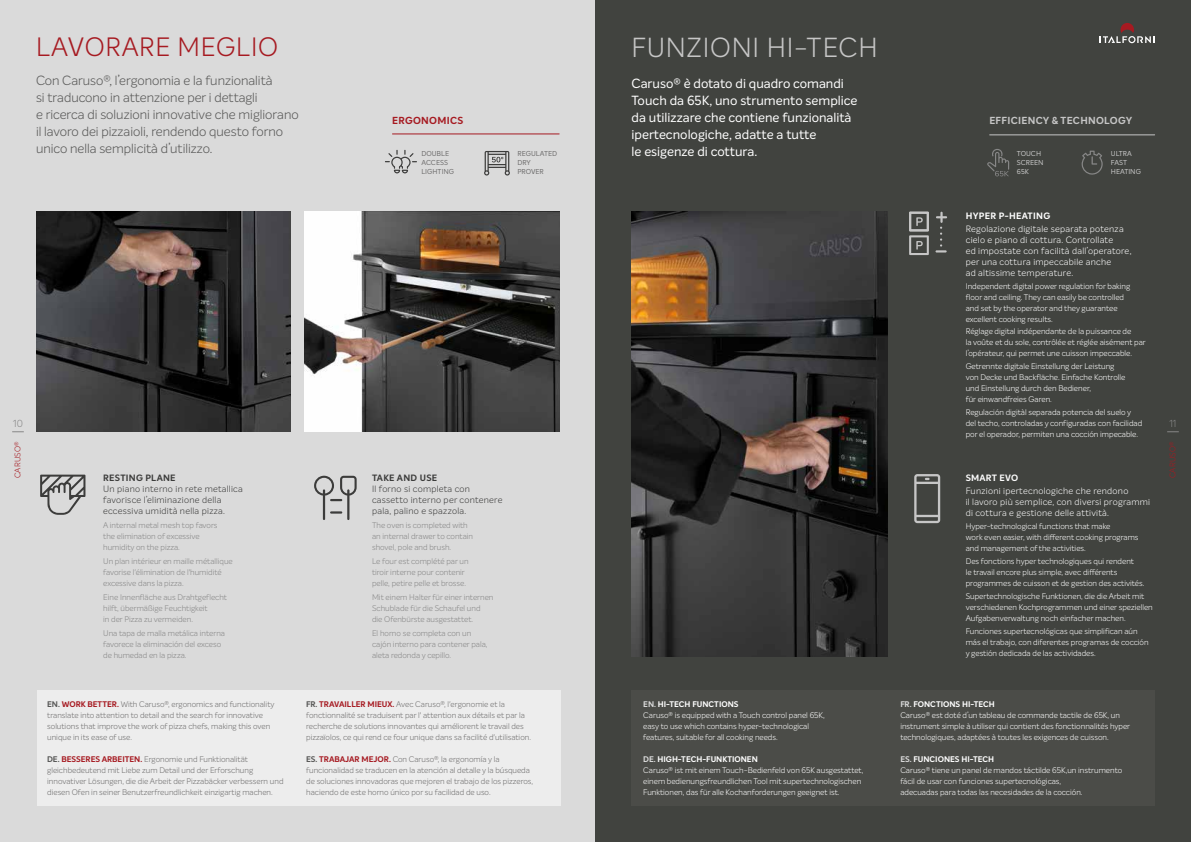
<style>
.page{position:relative;width:1191px;height:842px;background:#fff}
.page>*{position:absolute;margin:0;border:0;box-sizing:border-box;transform-origin:0 0}
.t1{font:300 27px "Intelo Alt";letter-spacing:.03em;color:#c6c6c6}
.t2{font:300 26px "Intelo Alt";letter-spacing:.03em;color:#a61a21}
.t3{font:300 13px/17px "Intelo Alt";color:#575756}
.t4{font:13px/17px "Intelo Alt";color:#fff}
.t5{font:700 10px "Intelo Alt";letter-spacing:.03em;color:#c6c6c6}
.t6{font:700 10px "Intelo Alt";letter-spacing:.03em;color:#a61a21}
.t7{font:300 10px "Intelo Alt";color:#878787}
.t8{font:300 9px/11px "Intelo Alt";letter-spacing:.03em;color:#fff}
.t9{font:300 9px/11px "Intelo Alt";letter-spacing:.03em;color:#3c3c3b}
.t10{font:300 9px/11px "Intelo Alt";letter-spacing:.03em;color:#fdfdfd}
.t11{font:700 9px "Intelo Alt";letter-spacing:.03em;color:#3c3c3b}
.t12{font:700 9px "Intelo Alt";letter-spacing:.03em;color:#fff}
.t13{font:700 9px "Intelo Alt";letter-spacing:.025em;color:#fdfdfd}
.t14{font:300 8px/11px "Intelo Alt";color:#fff}
.t15{font:300 8px/11px "Intelo Alt";color:#706f6f}
.t16{font:300 8px/11px "Intelo Alt";color:#878787}
.t17{font:300 8px/11px "Intelo Alt";color:#fefefe}
.t18{font:300 8px "Intelo Alt";letter-spacing:.03em;color:#a61a21}
.t19{font:7px/9px "Intelo Alt";color:#706f6f}
.t20{font:7px/9px "Intelo Alt";color:#c6c6c6}
.s1{font-weight:700;color:#575756}
.s2{font-weight:700;color:#a61a21}
.s3{font-weight:700;color:#dadada}
.s4{font-weight:700}
</style>
<div class="page">
<div style="left:0;top:0;width:595px;height:842px;background:#dadada"></div>
<div style="left:595px;top:0;width:596px;height:842px;background:#41433f"></div>
<svg style="left:1099px;top:23px;width:55px;height:20px"></svg>
<svg style="left:12px;top:432px;width:12px;height:1px"></svg>
<img style="left:631px;top:212px;width:256px;height:444px">
<hr style="left:989px;top:135px;width:165px;height:1px;background:#c6c6c6">
<div style="left:631px;top:691px;width:524px;height:115px;background:#4b4c48"></div>
<svg style="left:914px;top:474px;width:26px;height:49px"></svg>
<svg style="left:987px;top:149px;width:22px;height:27px"></svg>
<svg style="left:935px;top:212px;width:12px;height:40px"></svg>
<svg style="left:909px;top:212px;width:20px;height:43px"></svg>
<hr style="left:392px;top:134px;width:167px;height:1px;background:#a61a21">
<div style="left:37px;top:691px;width:524px;height:115px;background:#ededed"></div>
<svg style="left:1081px;top:151px;width:21px;height:24px"></svg>
<svg style="left:40px;top:475px;width:45px;height:40px"></svg>
<svg style="left:314px;top:476px;width:43px;height:44px"></svg>
<img style="left:36px;top:212px;width:254px;height:220px">
<img style="left:305px;top:212px;width:254px;height:220px">
<svg style="left:484px;top:151px;width:26px;height:25px"></svg>
<svg style="left:385px;top:150px;width:32px;height:23px"></svg>
<h2 class="t2" style="left:36px;top:31px;width:244px">LAVORARE MEGLIO</h2>
<h3 class="t3" style="left:36px;top:71px;width:264px">Con Caruso®, l’ergonomia e la funzionalità<br>si traducono in attenzione per i dettagli<br>e ricerca di soluzioni innovative che migliorano il lavoro dei pizzaioli, rendendo questo forno unico nella semplicità d’utilizzo.</h3>
<p class="t6" style="left:392px;top:115px;width:72px">ERGONOMICS</p>
<p class="t19" style="left:421px;top:149px;width:34px">DOUBLE<br>ACCESS<br>LIGHTING</p>
<p class="t19" style="left:517px;top:149px;width:41px">REGULATED<br>DRY<br>PROVER</p>
<h1 class="t1" style="left:631px;top:30px;width:248px">FUNZIONI HI-TECH</h1>
<h3 class="t4" style="left:631px;top:74px;width:227px">Caruso® è dotato di quadro comandi Touch da 65K, uno strumento semplice da utilizzare che contiene funzionalità ipertecnologiche, adatte a tutte<br>le esigenze di cottura.</h3>
<p class="t5" style="left:989px;top:115px;width:144px">EFFICIENCY &amp; TECHNOLOGY</p>
<p class="t20" style="left:1017px;top:149px;width:28px">TOUCH<br>SCREEN<br>65K</p>
<p class="t20" style="left:1111px;top:149px;width:32px">ULTRA<br>FAST<br>HEATING</p>
<p class="t12" style="left:965px;top:210px;width:86px">HYPER P-HEATING</p>
<p class="t8" style="left:965px;top:223px;width:167px">Regolazione digitale separata potenza cielo e piano di cottura. Controllate<br>ed impostate con facilità dall’operatore, per una cottura impeccabile anche<br>ad altissime temperature.</p>
<p class="t14" style="left:965px;top:280px;width:166px">Independent digital power regulation for baking floor and ceiling. They can easily be controlled and set by the operator and they guarantee excellent cooking results.</p>
<p class="t14" style="left:965px;top:326px;width:182px">Réglage digital indépendante de la puissance de<br>la voûte et du sole, contrôlée et réglée aisément par l’opérateur, qui permet une cuisson impeccable.</p>
<p class="t14" style="left:965px;top:361px;width:161px">Getrennte digitale Einstellung der Leistung von Decke und Backfläche. Einfache Kontrolle und Einstellung durch den Bediener,<br>für einwandfreies Garen.</p>
<p class="t14" style="left:965px;top:407px;width:178px">Regulación digitàl separada potencia del suelo y del techo, controladas y configuradas con facilidad por el operador, permiten una cocción impecable.</p>
<p class="t13" style="left:965px;top:472px;width:54px">SMART EVO</p>
<p class="t10" style="left:965px;top:485px;width:186px">Funzioni ipertecnologiche che rendono<br>il lavoro più semplice, con diversi programmi di cottura e gestione delle attività.</p>
<p class="t17" style="left:965px;top:520px;width:174px">Hyper-technological functions that make<br>work even easier, with different cooking programs and management of the activities.</p>
<p class="t17" style="left:965px;top:555px;width:180px">Des fonctions hyper technologiques qui rendent<br>le travail encore plus simple, avec différents programmes de cuisson et de gestion des activités.</p>
<p class="t17" style="left:965px;top:590px;width:188px">Supertechnologische Funktionen, die die Arbeit mit verschiedenen Kochprogrammen und einer speziellen<br>Aufgabenverwaltung noch einfacher machen.</p>
<p class="t17" style="left:965px;top:625px;width:184px">Funciones supertecnológicas que simplifican aún más el trabajo, con diferentes programas de cocción y gestión dedicada de las actividades.</p>
<p class="t7" style="left:13px;top:417px;width:11px">10</p>
<p class="t7" style="left:1169px;top:417px;width:9px">11</p>
<p class="t18" style="left:13px;top:478px;width:39px;rotate:-90deg">CARUSO®</p>
<p class="t18" style="left:1167px;top:478px;width:39px;rotate:-90deg">CARUSO®</p>
<p class="t11" style="left:103px;top:473px;width:74px">RESTING PLANE</p>
<p class="t9" style="left:103px;top:484px;width:141px">Un piano interno in rete metallica favorisce l’eliminazione della eccessiva umidità nella pizza.</p>
<p class="t16" style="left:103px;top:520px;width:116px">A internal metal mesh top favors the elimination of excessive humidity on the pizza.</p>
<p class="t16" style="left:103px;top:556px;width:131px">Un plan intérieur en maille métallique favorise l'élimination de l'humidité excessive dans la pizza.</p>
<p class="t16" style="left:103px;top:592px;width:125px">Eine Innenfläche aus Drahtgeflecht hilft, übermäßige Feuchtigkeit<br>in der Pizza zu vermeiden.</p>
<p class="t16" style="left:103px;top:627px;width:123px">Una tapa de malla metálica interna favorece la eliminación del exceso de humedad en la pizza.</p>
<p class="t11" style="left:372px;top:473px;width:67px">TAKE AND USE</p>
<p class="t9" style="left:372px;top:484px;width:132px">Il forno si completa con cassetto interno per contenere pala, palino e spazzola.</p>
<p class="t16" style="left:372px;top:520px;width:103px">The oven is completed with an internal drawer to contain shovel, pole and brush.</p>
<p class="t16" style="left:372px;top:556px;width:98px">Le four est complété par un tiroir interne pour contenir pelle, petire pelle et brosse.</p>
<p class="t16" style="left:372px;top:592px;width:123px">Mit einem Halter für einer internen<br>Schublade für die Schaufel und<br>die Ofenbürste ausgestattet.</p>
<p class="t16" style="left:372px;top:627px;width:117px">El horno se completa con un cajón interno para contener pala, aleta redonda y cepillo.</p>
<p class="t15" style="left:47px;top:699px;width:229px"><span class="s1">EN.</span> <span class="s2">WORK BETTER.</span> With Caruso®, ergonomics and functionality translate into attention to detail and the search for innovative solutions that improve the work of pizza chefs, making this oven unique in its ease of use.</p>
<p class="t15" style="left:47px;top:754px;width:238px"><span class="s1">DE.</span> <span class="s2">BESSERES ARBEITEN.</span> Ergonomie und Funktionalität gleichbedeutend mit Liebe zum Detail und der Erforschung innovativer Lösungen, die die Arbeit der Pizzabäcker verbessern und diesen Ofen in seiner Benutzerfreundlichkeit einzigartig machen.</p>
<p class="t15" style="left:306px;top:699px;width:226px"><span class="s1">FR.</span> <span class="s2">TRAVAILLER MIEUX.</span> Avec Caruso®, l'ergonomie et la fonctionnalité se traduisent par l' attention aux détails et par la recherche de solutions innovantes qui améliorent le travail des pizzaïolos, ce qui rend ce four unique dans sa facilité d'utilisation.</p>
<p class="t15" style="left:306px;top:754px;width:228px"><span class="s1">ES.</span> <span class="s2">TRABAJAR MEJOR.</span> Con Caruso®, la ergonomía y la funcionalidad se traducen en la atención al detalle y la búsqueda de soluciones innovadoras que mejoren el trabajo de los pizzeros, haciendo de este horno único por su facilidad de uso.</p>
<p class="t14" style="left:643px;top:698px;width:183px"><span class="s3">EN.</span> <span class="s4">HI-TECH FUNCTIONS<br></span>Caruso® is equipped with a Touch control panel 65K, easy to use which contains hyper-technological features, suitable for all cooking needs.</p>
<p class="t14" style="left:643px;top:753px;width:222px"><span class="s3">DE.</span> <span class="s4">HIGH-TECH-FUNKTIONEN<br></span>Caruso® ist mit einem Touch-Bedienfeld von 65K ausgestattet, einem bedienungsfreundlichen Tool mit supertechnologischen Funktionen, das für alle Kochanforderungen geeignet ist.</p>
<p class="t14" style="left:900px;top:698px;width:231px"><span class="s3">FR.</span> <span class="s4">FONCTIONS HI-TECH<br></span>Caruso® est doté d’un tableau de commande tactile de 65K, un instrument simple à utiliser qui contient des fonctionnalités hyper technologiques, adaptées à toutes les exigences de cuisson.</p>
<p class="t14" style="left:900px;top:753px;width:223px"><span class="s3">ES.</span> <span class="s4">FUNCIONES HI-TECH<br></span>Caruso® tiene un panel de mandos táctilde 65K,un instrumento fácil de usar con funciones supertecnológicas,<br>adecuadas para todas las necesidades de la cocción.</p>
</div>
